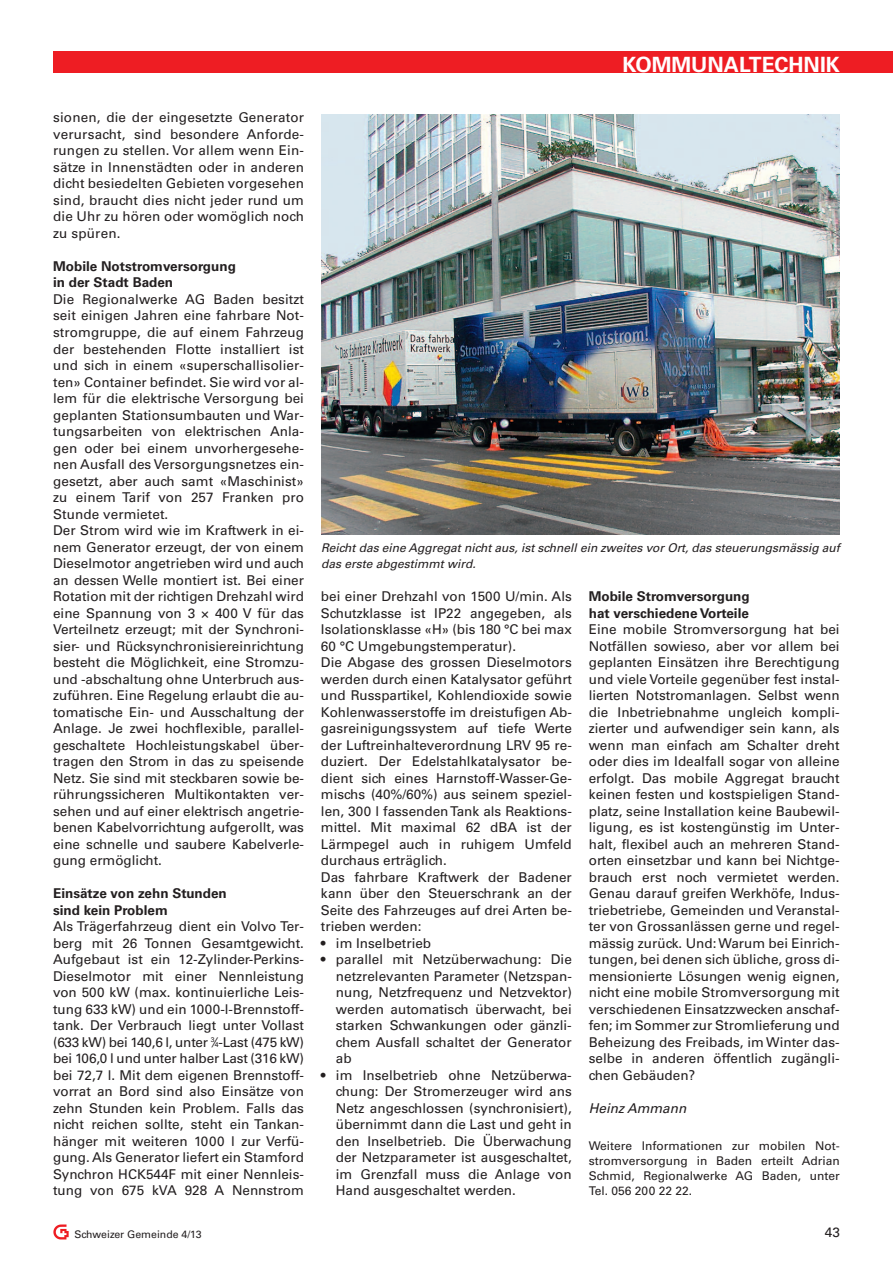
<style>
.page{position:relative;width:893px;height:1263px;background:#fff}
.page>*{position:absolute;margin:0;border:0;box-sizing:border-box;transform-origin:0 0}
.t1{font:700 21px "Univers LT Std";color:#fff}
.t2{font:13.5px/16.5px "Univers LT Std";color:#231f20;text-align:justify}
.t3{font:700 13.5px/16.5px "Univers LT Std";color:#231f20}
.t4{font:italic 13.5px "Univers LT Std";color:#231f20}
.t5{font:12px/15px "Univers LT Std";color:#231f20;text-align:justify}
.t6{font:italic 12px/16.5px "Univers LT Std";color:#231f20}
.t7{font:10.5px "Univers LT Std";color:#231f20}
.s1{font-size:6.75px}
</style>
<div class="page">
<div style="left:53px;top:51px;width:840px;height:21px;background:#ee1d23"></div>
<img style="left:53px;top:1224px;width:16px;height:16px">
<img style="left:321px;top:115px;width:519px;height:420px">
<p class="t2" style="left:53px;top:111px;width:252px">sionen, die der eingesetzte Generator verursacht, sind besondere Anforde&shy;rungen zu stellen. Vor allem wenn Ein&shy;sätze in Innenstädten oder in anderen dicht besiedelten Gebieten vorgesehen sind, braucht dies nicht jeder rund um die Uhr zu hören oder womöglich noch zu spüren.</p>
<p class="t3" style="left:53px;top:259px;width:184px">Mobile Notstromversorgung in der Stadt Baden</p>
<p class="t2" style="left:53px;top:292px;width:252px;text-align:left">Die Regionalwerke AG Baden besitzt seit einigen Jahren eine fahrbare Not&shy;stromgruppe, die auf einem Fahrzeug der bestehenden Flotte installiert ist und sich in einem «superschallisolier&shy;ten» Container befindet. Sie wird vor al&shy;lem für die elektrische Versorgung bei geplanten Stationsumbauten und War&shy;tungsarbeiten von elektrischen Anla&shy;gen oder bei einem unvorhergesehe&shy;nen Ausfall des Versorgungsnetzes ein&shy;gesetzt, aber auch samt «Maschinist» zu einem Tarif von 257 Franken pro Stunde vermietet.<br>Der Strom wird wie im Kraftwerk in ei&shy;nem Generator erzeugt, der von einem Dieselmotor angetrieben wird und auch an dessen Welle montiert ist. Bei einer Rotation mit der richtigen Drehzahl wird eine Spannung von 3 × 400 V für das Verteilnetz erzeugt; mit der Synchroni&shy;sier- und Rücksynchronisiereinrichtung besteht die Möglichkeit, eine Stromzu&shy;und -abschaltung ohne Unterbruch aus&shy;zuführen. Eine Regelung erlaubt die au&shy;tomatische Ein- und Ausschaltung der Anlage. Je zwei hochflexible, parallel&shy;geschaltete Hochleistungskabel über&shy;tragen den Strom in das zu speisende Netz. Sie sind mit steckbaren sowie be&shy;rührungssicheren Multikontakten ver&shy;sehen und auf einer elektrisch angetrie&shy;benen Kabelvorrichtung aufgerollt, was eine schnelle und saubere Kabelverle&shy;gung ermöglicht.</p>
<p class="t3" style="left:53px;top:886px;width:175px">Einsätze von zehn Stunden sind kein Problem</p>
<p class="t2" style="left:53px;top:919px;width:252px">Als Trägerfahrzeug dient ein Volvo Ter&shy;berg mit 26 Tonnen Gesamtgewicht.<br>Aufgebaut ist ein 12-Zylinder-Perkins-Dieselmotor mit einer Nennleistung von 500 kW (max. kontinuierliche Leis&shy;tung 633 kW) und ein 1000-l-Brennstoff&shy;tank. Der Verbrauch liegt unter Vollast (633 kW) bei 140,6 l, unter <sup>3</sup>⁄<span class="s1">4</span>-Last (475 kW) bei 106,0 l und unter halber Last (316 kW) bei 72,7 l. Mit dem eigenen Brennstoff&shy;vorrat an Bord sind also Einsätze von zehn Stunden kein Problem. Falls das nicht reichen sollte, steht ein Tankan&shy;hänger mit weiteren 1000 l zur Verfü&shy;gung. Als Generator liefert ein Stamford Synchron HCK544F mit einer Nennleis&shy;tung von 675 kVA 928 A Nennstrom</p>
<h1 class="t1" style="left:622px;top:57px;width:219px">KOMMUNALTECHNIK</h1>
<p class="t6" style="left:321px;top:540px;width:520px">Reicht das eine Aggregat nicht aus, ist schnell ein zweites vor Ort, das steuerungsmässig auf das erste abgestimmt wird.</p>
<p class="t2" style="left:321px;top:589px;width:252px;text-align:left">bei einer Drehzahl von 1500 U/min. Als Schutzklasse ist IP22 angegeben, als Isolationsklasse «H» (bis 180 °C bei max 60 °C Umgebungstemperatur).<br>Die Abgase des grossen Dieselmotors werden durch einen Katalysator geführt und Russpartikel, Kohlendioxide sowie Kohlenwasserstoffe im dreistufigen Ab&shy;gasreinigungssystem auf tiefe Werte der Luftreinhalteverordnung LRV 95 re&shy;duziert. Der Edelstahlkatalysator be&shy;dient sich eines Harnstoff-Wasser-Ge&shy;mischs (40%/60%) aus seinem speziel&shy;len, 300 l fassendenTank als Reaktions&shy;mittel. Mit maximal 62 dBA ist der Lärmpegel auch in ruhigem Umfeld durchaus erträglich.<br>Das fahrbare Kraftwerk der Badener kann über den Steuerschrank an der Seite des Fahrzeuges auf drei Arten be&shy;trieben werden:</p>
<p class="t2" style="left:321px;top:936px;width:112px">• im Inselbetrieb</p>
<p class="t2" style="left:336px;top:952px;width:237px;text-indent:-15px">• parallel mit Netzüberwachung: Die netzrelevanten Parameter (Netzspan&shy;nung, Netzfrequenz und Netzvektor) werden automatisch überwacht, bei starken Schwankungen oder gänzli&shy;chem Ausfall schaltet der Generator ab</p>
<p class="t2" style="left:336px;top:1068px;width:237px;text-indent:-15px">• im Inselbetrieb ohne Netzüberwa&shy;chung: Der Stromerzeuger wird ans Netz angeschlossen (synchronisiert), übernimmt dann die Last und geht in den Inselbetrieb. Die Überwachung der Netzparameter ist ausgeschaltet, im Grenzfall muss die Anlage von Hand ausgeschaltet werden.</p>
<p class="t3" style="left:589px;top:589px;width:163px">Mobile Stromversorgung hat verschiedene Vorteile</p>
<p class="t2" style="left:589px;top:622px;width:252px">Eine mobile Stromversorgung hat bei Notfällen sowieso, aber vor allem bei geplanten Einsätzen ihre Berechtigung und viele Vorteile gegenüber fest instal&shy;lierten Notstromanlagen. Selbst wenn die Inbetriebnahme ungleich kompli&shy;zierter und aufwendiger sein kann, als wenn man einfach am Schalter dreht oder dies im Idealfall sogar von alleine erfolgt. Das mobile Aggregat braucht keinen festen und kostspieligen Stand&shy;platz, seine Installation keine Baubewil&shy;ligung, es ist kostengünstig im Unter&shy;halt, flexibel auch an mehreren Stand&shy;orten einsetzbar und kann bei Nichtge&shy;brauch erst noch vermietet werden.<br>Genau darauf greifen Werkhöfe, Indus&shy;triebetriebe, Gemeinden und Veranstal&shy;ter von Grossanlässen gerne und regel&shy;mässig zurück. Und: Warum bei Einrich&shy;tungen, bei denen sich übliche, gross di&shy;mensionierte Lösungen wenig eignen, nicht eine mobile Stromversorgung mit verschiedenen Einsatzzwecken anschaf&shy;fen; im Sommer zur Stromlieferung und Beheizung des Freibads, im Winter das&shy;selbe in anderen öffentlich zugängli&shy;chen Gebäuden?</p>
<p class="t4" style="left:589px;top:1103px;width:99px">Heinz Ammann</p>
<p class="t5" style="left:589px;top:1139px;width:252px">Weitere Informationen zur mobilen Not&shy;stromversorgung in Baden erteilt Adrian Schmid, Regionalwerke AG Baden, unter Tel. 056 200 22 22.</p>
<p class="t7" style="left:75px;top:1230px;width:129px">Schweizer Gemeinde 4/13</p>
<p class="t2" style="left:825px;top:1225px;width:17px">43</p>
</div>
